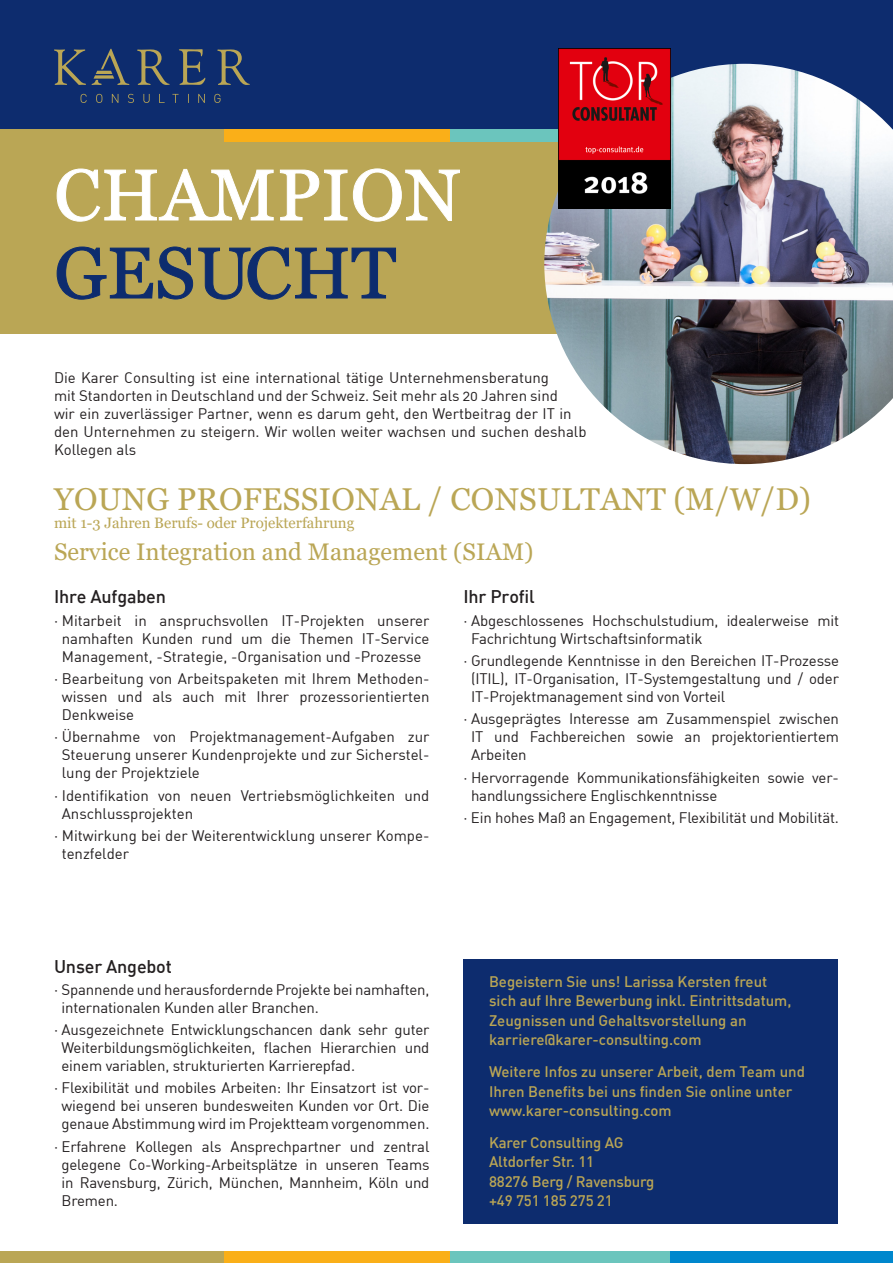
<style>
.page{position:relative;width:893px;height:1263px;background:#fff}
.page>*{position:absolute;margin:0;border:0;box-sizing:border-box;transform-origin:0 0}
.t1{font:72px "Georgia";letter-spacing:.01em;color:#fff}
.t2{font:72px "Georgia";letter-spacing:.01em;color:#0d2c6e}
.t3{font:31.5px "Georgia";letter-spacing:.01em;color:#baa655}
.t4{font:24px "Georgia";color:#baa655}
.t5{font:500 18px "DIN";letter-spacing:-.01em;color:#231f20}
.t6{font:15px/18px "DIN Regular Alternate";letter-spacing:-.01em;color:#231f20}
.t7{font:500 15px/19.5px "DIN";color:#baa655}
.t8{font:15px "Georgia";color:#baa655}
</style>
<div class="page">
<div style="left:0;top:0;width:893px;height:129px;background:#0d2c6e"></div>
<svg style="left:81px;top:94px;width:6px;height:9px"></svg>
<svg style="left:96px;top:94px;width:6px;height:9px"></svg>
<svg style="left:112px;top:94px;width:6px;height:9px"></svg>
<svg style="left:128px;top:94px;width:6px;height:9px"></svg>
<svg style="left:143px;top:94px;width:7px;height:9px"></svg>
<svg style="left:159px;top:94px;width:6px;height:9px"></svg>
<svg style="left:172px;top:94px;width:7px;height:9px"></svg>
<svg style="left:198px;top:94px;width:7px;height:9px"></svg>
<svg style="left:214px;top:94px;width:7px;height:9px"></svg>
<svg style="left:179px;top:49px;width:26px;height:36px"></svg>
<svg style="left:54px;top:49px;width:32px;height:36px"></svg>
<svg style="left:92px;top:49px;width:37px;height:36px"></svg>
<svg style="left:137px;top:49px;width:33px;height:36px"></svg>
<svg style="left:217px;top:49px;width:33px;height:36px"></svg>
<div style="left:0;top:135px;width:893px;height:199px;background:#baa655"></div>
<div style="left:0;top:129px;width:226px;height:13px;background:#baa655"></div>
<div style="left:447px;top:129px;width:225px;height:13px;background:#6bc5bd"></div>
<div style="left:224px;top:129px;width:225px;height:13px;background:#faaf18"></div>
<svg style="left:56px;top:168px;width:218px;height:54px"></svg>
<svg style="left:280px;top:168px;width:180px;height:54px"></svg>
<svg style="left:56px;top:246px;width:340px;height:54px"></svg>
<img style="left:544px;top:64px;width:349px;height:400px">
<div style="left:463px;top:959px;width:375px;height:264px;background:#0d2c6e"></div>
<div style="left:0;top:1252px;width:226px;height:11px;background:#baa655"></div>
<div style="left:447px;top:1252px;width:225px;height:11px;background:#6bc5bd"></div>
<div style="left:224px;top:1252px;width:225px;height:11px;background:#faaf18"></div>
<div style="left:670px;top:1252px;width:223px;height:11px;background:#0087cd"></div>
<img style="left:558px;top:49px;width:112px;height:159px">
<h1 class="t1" style="left:54px;top:152px;width:407px">CHAMPION</h1>
<h1 class="t2" style="left:54px;top:230px;width:343px">GESUCHT</h1>
<p class="t6" style="left:54px;top:369px;width:534px">Die Karer Consulting ist eine international tätige Unternehmensberatung<br>mit Standorten in Deutschland und der Schweiz. Seit mehr als 20 Jahren sind<br>wir ein zuverlässiger Partner, wenn es darum geht, den Wertbeitrag der IT in den Unternehmen zu steigern. Wir wollen weiter wachsen und suchen deshalb Kollegen als</p>
<h2 class="t3" style="left:54px;top:480px;width:758px">YOUNG PROFESSIONAL / CONSULTANT (M/W/D)</h2>
<h3 class="t4" style="left:54px;top:537px;width:481px">Service Integration and Management (SIAM)</h3>
<p class="t8" style="left:54px;top:514px;width:302px">mit 1-3 Jahren Berufs- oder Projekterfahrung</p>
<p class="t5" style="left:54px;top:585px;width:113px">Ihre Aufgaben</p>
<p class="t6" style="left:54px;top:611px;width:377px;text-align:center">· Mitarbeit in anspruchsvollen IT-Projekten unserer namhaften Kunden rund um die Themen IT-Service<br>Management, -Strategie, -Organisation und -Prozesse</p>
<p class="t6" style="left:62px;top:669px;width:369px;text-indent:-8px">· Bearbeitung von Arbeitspaketen mit Ihrem Methoden&shy;wissen und als auch mit Ihrer prozessorientierten<br>Denkweise</p>
<p class="t6" style="left:62px;top:727px;width:369px;text-align:justify;text-indent:-8px">· Übernahme von Projektmanagement-Aufgaben zur Steuerung unserer Kundenprojekte und zur Sicherstel&shy;lung der Projektziele</p>
<p class="t6" style="left:62px;top:786px;width:369px;text-indent:-8px">· Identifikation von neuen Vertriebsmöglichkeiten und<br>Anschlussprojekten</p>
<p class="t6" style="left:62px;top:826px;width:369px;text-indent:-8px">· Mitwirkung bei der Weiterentwicklung unserer Kompe&shy;tenzfelder</p>
<p class="t5" style="left:463px;top:585px;width:73px">Ihr Profil</p>
<p class="t6" style="left:471px;top:611px;width:369px;text-indent:-8px">· Abgeschlossenes Hochschulstudium, idealerweise mit<br>Fachrichtung Wirtschaftsinformatik</p>
<p class="t6" style="left:471px;top:651px;width:369px;text-align:justify;text-indent:-8px">· Grundlegende Kenntnisse in den Bereichen IT-Prozesse (ITIL), IT-Organisation, IT-Systemgestaltung und / oder IT-Projektmanagement sind von Vorteil</p>
<p class="t6" style="left:471px;top:709px;width:369px;text-align:justify;text-indent:-8px">· Ausgeprägtes Interesse am Zusammenspiel zwischen IT und Fachbereichen sowie an projektorientiertem Arbeiten</p>
<p class="t6" style="left:471px;top:768px;width:369px;text-indent:-8px">· Hervorragende Kommunikationsfähigkeiten sowie ver&shy;handlungssichere Englischkenntnisse</p>
<p class="t6" style="left:463px;top:808px;width:377px">· Ein hohes Maß an Engagement, Flexibilität und Mobilität.</p>
<p class="t5" style="left:54px;top:955px;width:119px">Unser Angebot</p>
<p class="t6" style="left:62px;top:980px;width:369px;text-indent:-8px">· Spannende und herausfordernde Projekte bei namhaften, internationalen Kunden aller Branchen.</p>
<p class="t6" style="left:62px;top:1020px;width:369px;text-align:justify;text-indent:-8px">· Ausgezeichnete Entwicklungschancen dank sehr guter Weiterbildungsmöglichkeiten, flachen Hierarchien und einem variablen, strukturierten Karrierepfad.</p>
<p class="t6" style="left:54px;top:1079px;width:377px;text-align:center">· Flexibilität und mobiles Arbeiten: Ihr Einsatzort ist vor&shy;wiegend bei unseren bundesweiten Kunden vor Ort. Die genaue Abstimmung wird im Projektteam vorgenommen.</p>
<p class="t6" style="left:62px;top:1137px;width:369px;text-align:justify;text-indent:-8px">· Erfahrene Kollegen als Ansprechpartner und zentral gelegene Co-Working-Arbeitsplätze in unseren Teams in Ravensburg, Zürich, München, Mannheim, Köln und Bremen.</p>
<p class="t7" style="left:489px;top:971px;width:304px">Begeistern Sie uns! Larissa Kersten freut sich auf Ihre Bewerbung inkl. Eintrittsdatum, Zeugnissen und Gehaltsvorstellung an karriere@karer-consulting.com</p>
<p class="t7" style="left:489px;top:1062px;width:318px">Weitere Infos zu unserer Arbeit, dem Team und<br>Ihren Benefits bei uns finden Sie online unter www.karer-consulting.com</p>
<p class="t7" style="left:489px;top:1132px;width:167px">Karer Consulting AG<br>Altdorfer Str. 11<br>88276 Berg / Ravensburg +49 751 185 275 21</p>
</div>
